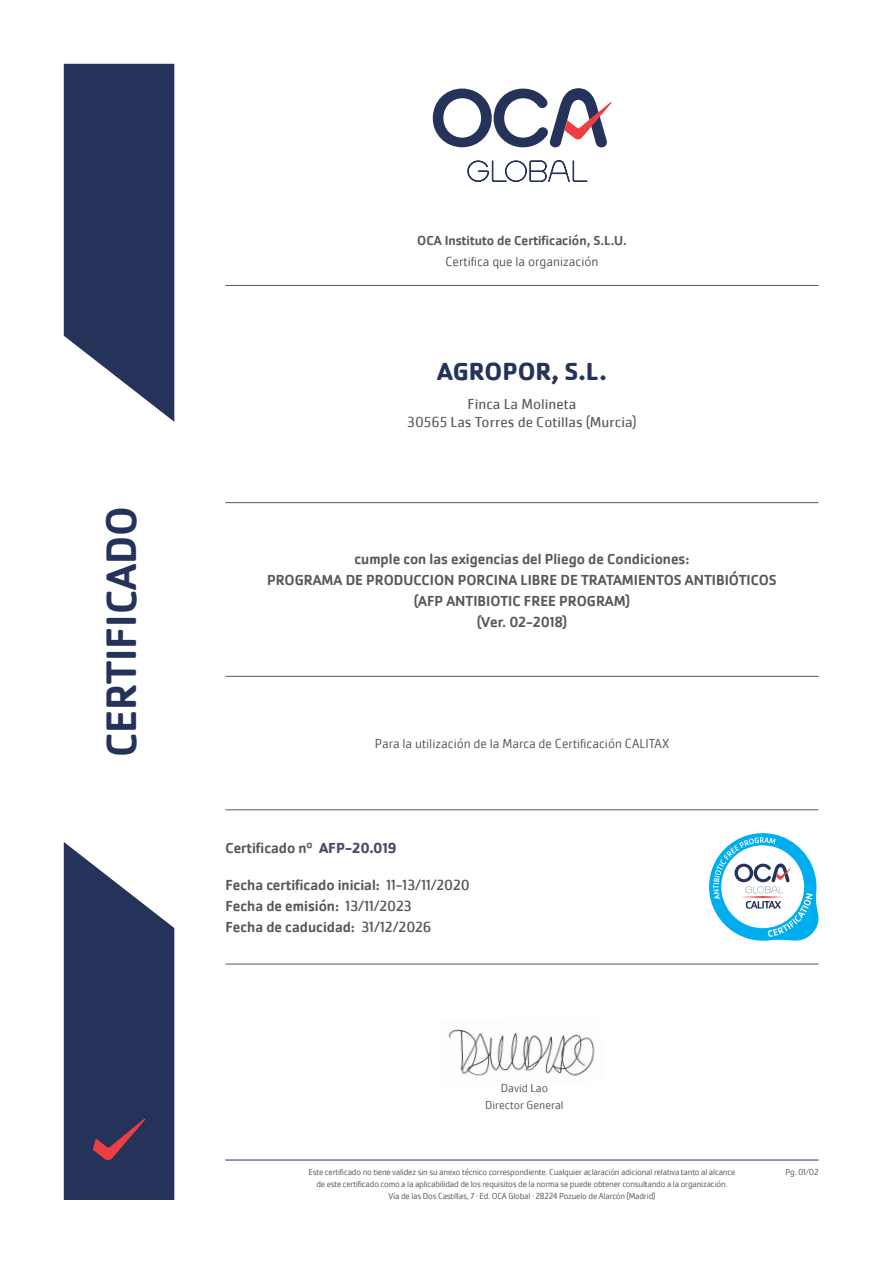
<style>
.page{position:relative;width:893px;height:1263px;background:#fff}
.page>*{position:absolute;margin:0;border:0;box-sizing:border-box;transform-origin:0 0}
.t1{font:500 43.95px "Cachet Pro";color:#25335a}
.t2{font:700 25.5px "Cachet Pro";color:#25335a}
.t3{font:500 15px "Cachet Pro";color:#57585a}
.t4{font:15px "Cachet Pro";color:#57585a}
.t5{font:300 13.5px "Cachet Pro";color:#57585a}
.t6{font:500 13.5px "Cachet Pro";color:#57585a}
.t7{font:300 12px "Cachet Pro";color:#57585a}
.t8{font:300 9px "Cachet Pro";letter-spacing:-.02em;color:#57585a}
.s1{font-weight:700;color:#494e6e}
.s2{font-weight:400}
</style>
<div class="page">
<svg style="left:433px;top:88px;width:179px;height:59px"></svg>
<svg style="left:467px;top:160px;width:121px;height:22px"></svg>
<svg style="left:64px;top:64px;width:110px;height:358px"></svg>
<svg style="left:64px;top:842px;width:110px;height:358px"></svg>
<hr style="left:225px;top:1160px;width:594px;height:1px;background:#25335a">
<hr style="left:225px;top:809px;width:594px;height:1px;background:#57585a">
<hr style="left:225px;top:964px;width:594px;height:1px;background:#57585a">
<hr style="left:225px;top:502px;width:594px;height:1px;background:#57585a">
<hr style="left:225px;top:285px;width:594px;height:1px;background:#57585a">
<hr style="left:225px;top:676px;width:594px;height:1px;background:#57585a">
<img style="left:448px;top:1029px;width:147px;height:47px">
<svg style="left:709px;top:833px;width:110px;height:108px"></svg>
<p class="t1" style="left:96px;top:757px;width:253px;rotate:-90deg">CERTIFICADO</p>
<p class="t6" style="left:417px;top:232px;width:211px">OCA Instituto de Certificación, S.L.U.</p>
<p class="t5" style="left:445px;top:254px;width:155px">Certifica que la organización</p>
<p class="t2" style="left:437px;top:355px;width:171px">AGROPOR, S.L.</p>
<p class="t4" style="left:467px;top:395px;width:110px">Finca La Molineta</p>
<p class="t4" style="left:407px;top:413px;width:231px">30565 Las Torres de Cotillas (Murcia)</p>
<p class="t3" style="left:354px;top:550px;width:337px">cumple con las exigencias del Pliego de Condiciones:</p>
<p class="t3" style="left:267px;top:571px;width:511px">PROGRAMA DE PRODUCCION PORCINA LIBRE DE TRATAMIENTOS ANTIBIÓTICOS</p>
<p class="t3" style="left:414px;top:592px;width:218px">(AFP ANTIBIOTIC FREE PROGRAM)</p>
<p class="t3" style="left:477px;top:613px;width:92px">(Ver. 02-2018)</p>
<p class="t5" style="left:375px;top:736px;width:296px">Para la utilización de la Marca de Certificación CALITAX</p>
<p class="t3" style="left:225px;top:839px;width:173px">Certificado nº <span class="s1">AFP-20.019</span></p>
<p class="t3" style="left:225px;top:876px;width:246px">Fecha certificado inicial: <span class="s2">11-13/11/2020</span></p>
<p class="t3" style="left:225px;top:897px;width:188px">Fecha de emisión: <span class="s2">13/11/2023</span></p>
<p class="t3" style="left:225px;top:918px;width:208px">Fecha de caducidad: <span class="s2">31/12/2026</span></p>
<p class="t7" style="left:501px;top:1081px;width:49px">David Lao</p>
<p class="t7" style="left:485px;top:1098px;width:80px">Director General</p>
<p class="t8" style="left:309px;top:1166px;width:428px">Este certificado no tiene validez sin su anexo técnico correspondiente. Cualquier aclaración adicional relativa tanto al alcance</p>
<p class="t8" style="left:316px;top:1178px;width:413px">de este certificado como a la aplicabilidad de los requisitos de la norma se puede obtener consultando a la organización.</p>
<p class="t8" style="left:388px;top:1190px;width:268px">Vía de las Dos Castillas, 7 · Ed. OCA Global · 28224 Pozuelo de Alarcón (Madrid)</p>
<p class="t8" style="left:785px;top:1166px;width:35px">Pg. 01/02</p>
</div>
